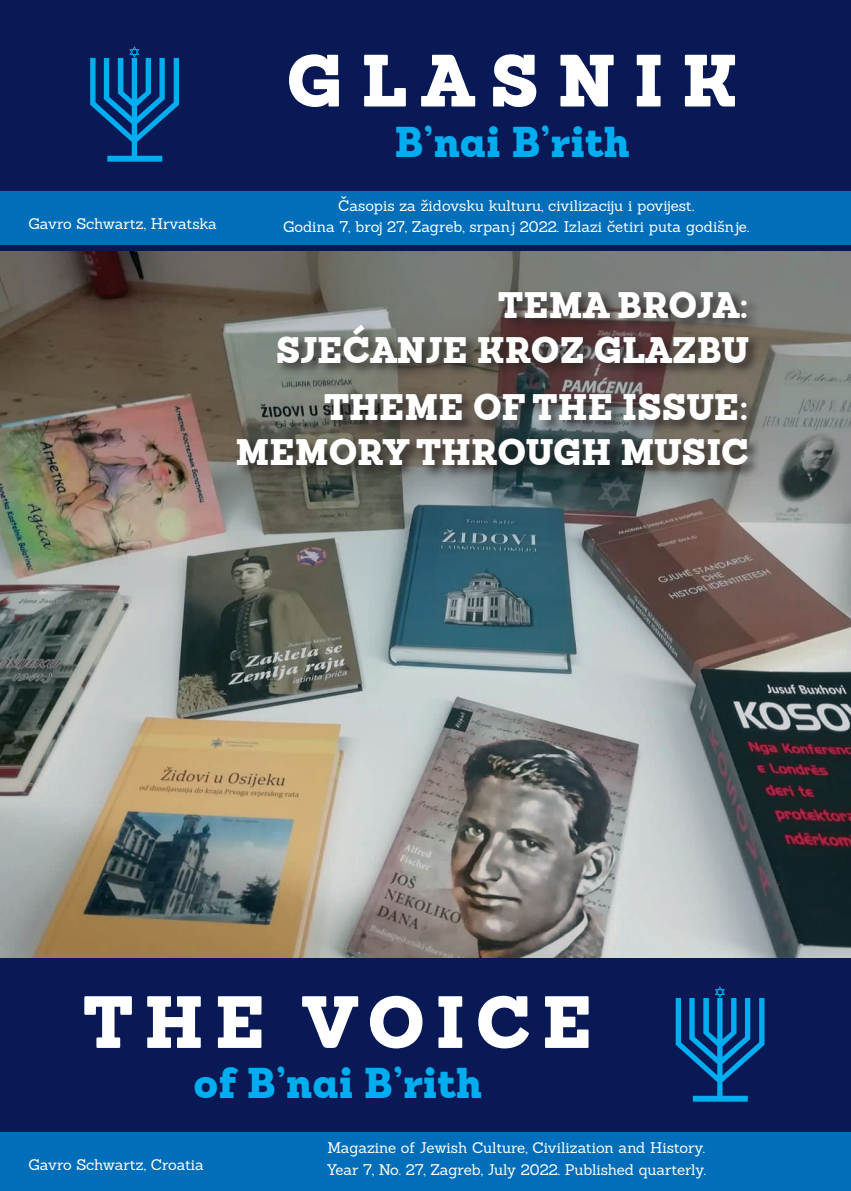
<style>
.page{position:relative;width:851px;height:1191px;background:#fff}
.page>*{position:absolute;margin:0;border:0;box-sizing:border-box;transform-origin:0 0}
.t1{font:900 72px "Sanchez W03";letter-spacing:.145em;color:#fff}
.t2{font:900 42px "Sanchez W03";color:#00aeef}
.t3{font:900 36px/45px "Sanchez W03";color:#fff;text-align:right}
.t4{font:15px/21px "Sanchez";color:#fff;text-align:center}
</style>
<div class="page">
<img style="left:0;top:251px;width:850px;height:707px">
<div style="left:0;top:0;width:850px;height:251px;background:#091956"></div>
<div style="left:0;top:958px;width:850px;height:233px;background:#091956"></div>
<div style="left:0;top:191px;width:850px;height:53px;background:#006eb9"></div>
<div style="left:0;top:1132px;width:850px;height:59px;background:#006eb9"></div>
<svg style="left:90px;top:46px;width:89px;height:116px"></svg>
<div style="left:235px;top:290px;width:527px;height:189px;background:#231f20;opacity:.75"></div>
<svg style="left:675px;top:986px;width:89px;height:115px"></svg>
<p class="t4" style="left:28px;top:213px;width:190px">Gavro Schwartz, Hrvatska</p>
<h1 class="t1" style="left:286px;top:29px;width:452px">G L A S N I K</h1>
<h2 class="t2" style="left:394px;top:112px;width:237px">B’nai B’rith</h2>
<p class="t4" style="left:283px;top:195px;width:467px">Časopis za židovsku kulturu, civilizaciju i povijest.<br>Godina 7, broj 27, Zagreb, srpanj 2022. Izlazi četiri puta godišnje.</p>
<h3 class="t3" style="left:276px;top:282px;width:474px">TEMA BROJA:<br>SJEĆANJE KROZ GLAZBU</h3>
<h3 class="t3" style="left:235px;top:384px;width:514px">THEME OF THE ISSUE:<br>MEMORY THROUGH MUSIC</h3>
<h1 class="t1" style="left:83px;top:970px;width:511px">THE VOICE</h1>
<h2 class="t2" style="left:193px;top:1053px;width:290px">of B’nai B’rith</h2>
<p class="t4" style="left:28px;top:1154px;width:177px">Gavro Schwartz, Croatia</p>
<p class="t4" style="left:326px;top:1135px;width:381px;line-height:22.5px;text-align:left">Magazine of Jewish Culture, Civilization and History.<br>Year 7, No. 27, Zagreb, July 2022. Published quarterly.</p>
</div>
